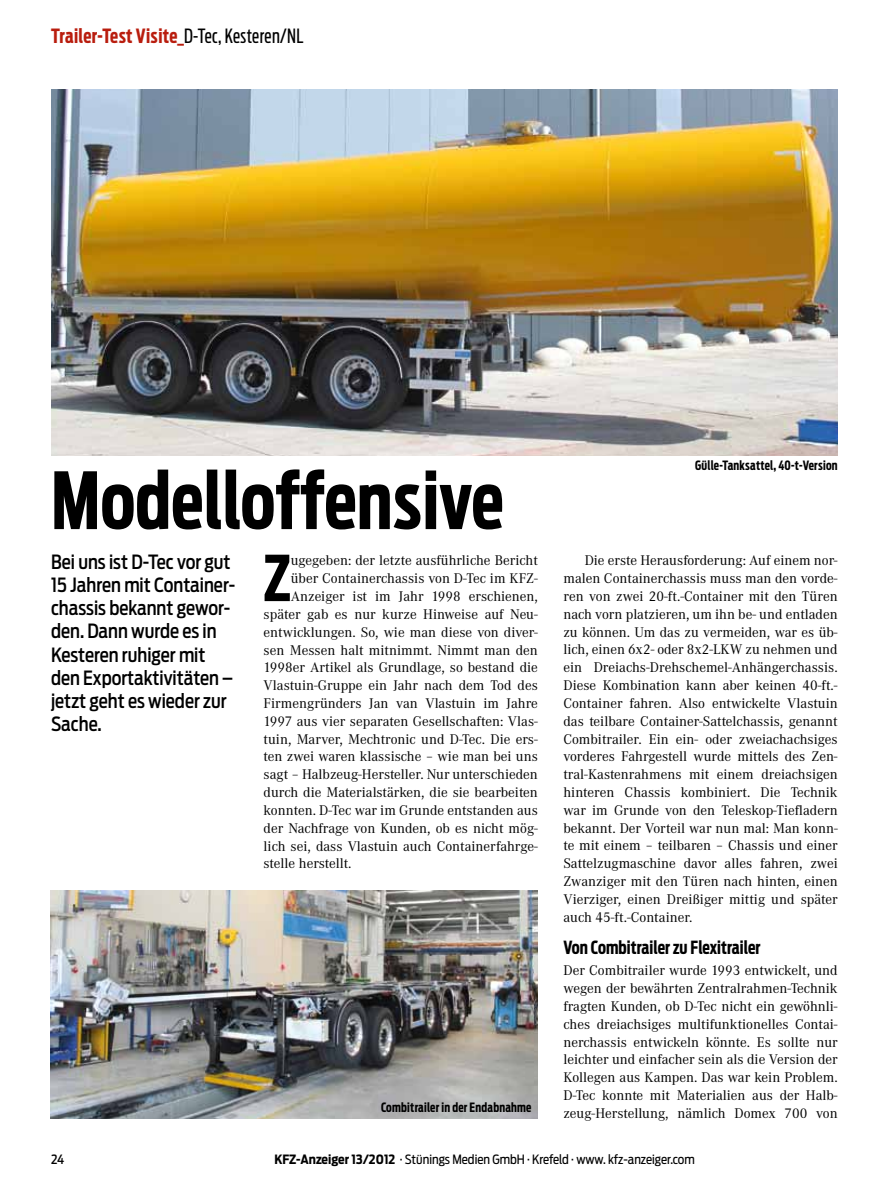
<style>
.page{position:relative;width:893px;height:1191px;background:#fff}
.page>*{position:absolute;margin:0;border:0;box-sizing:border-box;transform-origin:0 0}
.t1{font:700 78px "Antenna Extra Cond";letter-spacing:.005em;color:#000}
.t2{font:700 62.7px "Antenna Extra Cond";color:#000}
.t3{font:500 19.5px/23.2px "Antenna Cond";color:#000;scale:.95 1}
.t4{font:700 19.5px "Antenna Extra Cond";letter-spacing:.02em;color:#b91d0e}
.t5{font:700 18px "Antenna Extra Cond";letter-spacing:.005em;color:#000}
.t6{font:14.55px/17.9px "Corporate A";color:#000;text-align:justify}
.t7{font:12.75px "Antenna Cond";color:#000}
.t8{font:700 12.75px "Antenna Extra Cond";letter-spacing:.02em;color:#000}
.t9{font:500 12.75px "Antenna Cond";color:#000}
.s1{font-weight:400;color:#000}
.s2{font-weight:700}
</style>
<div class="page">
<img style="left:51px;top:89px;width:787px;height:366px">
<img style="left:50px;top:890px;width:488px;height:228px">
<h3 class="t4" style="left:51px;top:24px;width:254px">Trailer-Test Visite_<span class="s1">D-Tec, Kesteren/NL</span></h3>
<h1 class="t1" style="left:51px;top:454px;width:454px">Modelloffensive</h1>
<h3 class="t3" style="left:51px;top:550px;width:195px">Bei uns ist D-Tec vor gut<br>15 Jahren mit Container&shy;chassis bekannt gewor&shy;den. Dann wurde es in<br>Kesteren ruhiger mit den Exportaktivitäten – jetzt geht es wieder zur<br>Sache.</h3>
<h2 class="t2" style="left:264px;top:541px;width:29px">Z</h2>
<p class="t6" style="left:291px;top:552px;width:249px">ugegeben: der letzte ausführliche Bericht</p>
<p class="t6" style="left:291px;top:570px;width:249px">über Containerchassis von D-Tec im KFZ-</p>
<p class="t6" style="left:291px;top:587px;width:249px">Anzeiger ist im Jahr 1998 erschienen,</p>
<p class="t6" style="left:264px;top:605px;width:276px">später gab es nur kurze Hinweise auf Neu-</p>
<p class="t6" style="left:264px;top:623px;width:276px">entwicklungen. So, wie man diese von diver-</p>
<p class="t6" style="left:264px;top:641px;width:276px">sen Messen halt mitnimmt. Nimmt man den</p>
<p class="t6" style="left:264px;top:659px;width:276px">1998er Artikel als Grundlage, so bestand die</p>
<p class="t6" style="left:264px;top:677px;width:276px">Vlastuin-Gruppe ein Jahr nach dem Tod des</p>
<p class="t6" style="left:264px;top:694px;width:276px">Firmengründers Jan van Vlastuin im Jahre</p>
<p class="t6" style="left:264px;top:712px;width:276px">1997 aus vier separaten Gesellschaften: Vlas-</p>
<p class="t6" style="left:264px;top:730px;width:276px">tuin, Marver, Mechtronic und D-Tec. Die ers-</p>
<p class="t6" style="left:264px;top:748px;width:276px">ten zwei waren klassische – wie man bei uns</p>
<p class="t6" style="left:264px;top:766px;width:276px">sagt – Halbzeug-Hersteller. Nur unterschieden</p>
<p class="t6" style="left:264px;top:783px;width:276px">durch die Materialstärken, die sie bearbeiten</p>
<p class="t6" style="left:264px;top:801px;width:276px">konnten. D-Tec war im Grunde entstanden aus</p>
<p class="t6" style="left:264px;top:819px;width:276px">der Nachfrage von Kunden, ob es nicht mög-</p>
<p class="t6" style="left:264px;top:837px;width:276px">lich sei, dass Vlastuin auch Containerfahrge-</p>
<p class="t6" style="left:264px;top:855px;width:89px">stelle herstellt.</p>
<p class="t8" style="left:381px;top:1100px;width:152px">Combitrailer in der Endabnahme</p>
<p class="t8" style="left:695px;top:458px;width:144px">Gülle-Tanksattel, 40-t-Version</p>
<p class="t6" style="left:563px;top:552px;width:276px;text-indent:21px">Die erste Herausforderung: Auf einem nor&shy;malen Containerchassis muss man den vorde&shy;ren von zwei 20-ft.-Container mit den Türen nach vorn platzieren, um ihn be- und entladen zu können. Um das zu vermeiden, war es üb&shy;lich, einen 6x2- oder 8x2-LKW zu nehmen und ein Dreiachs-Drehschemel-Anhängerchassis.<br>Diese Kombination kann aber keinen 40-ft.- Container fahren. Also entwickelte Vlastuin das teilbare Container-Sattelchassis, genannt Combitrailer. Ein ein- oder zweiachachsiges vorderes Fahrgestell wurde mittels des Zen&shy;tral-Kastenrahmens mit einem dreiachsigen hinteren Chassis kombiniert. Die Technik war im Grunde von den Teleskop-Tiefladern bekannt. Der Vorteil war nun mal: Man konn&shy;te mit einem – teilbaren – Chassis und einer Sattelzugmaschine davor alles fahren, zwei Zwanziger mit den Türen nach hinten, einen Vierziger, einen Dreißiger mittig und später auch 45-ft.-Container.</p>
<p class="t5" style="left:563px;top:937px;width:199px">Von Combitrailer zu Flexitrailer</p>
<p class="t6" style="left:563px;top:962px;width:276px">Der Combitrailer wurde 1993 entwickelt, und wegen der bewährten Zentralrahmen-Technik fragten Kunden, ob D-Tec nicht ein gewöhnli&shy;ches dreiachsiges multifunktionelles Contai&shy;nerchassis entwickeln könnte. Es sollte nur leichter und einfacher sein als die Version der Kollegen aus Kampen. Das war kein Problem.<br>D-Tec konnte mit Materialien aus der Halb&shy;zeug-Herstellung, nämlich Domex 700 von</p>
<p class="t9" style="left:51px;top:1151px;width:15px">24</p>
<p class="t7" style="left:274px;top:1151px;width:422px"><span class="s2">KFZ-Anzeiger 13/2012</span> · Stünings Medien GmbH · Krefeld · www. kfz-anzeiger.com</p>
</div>
